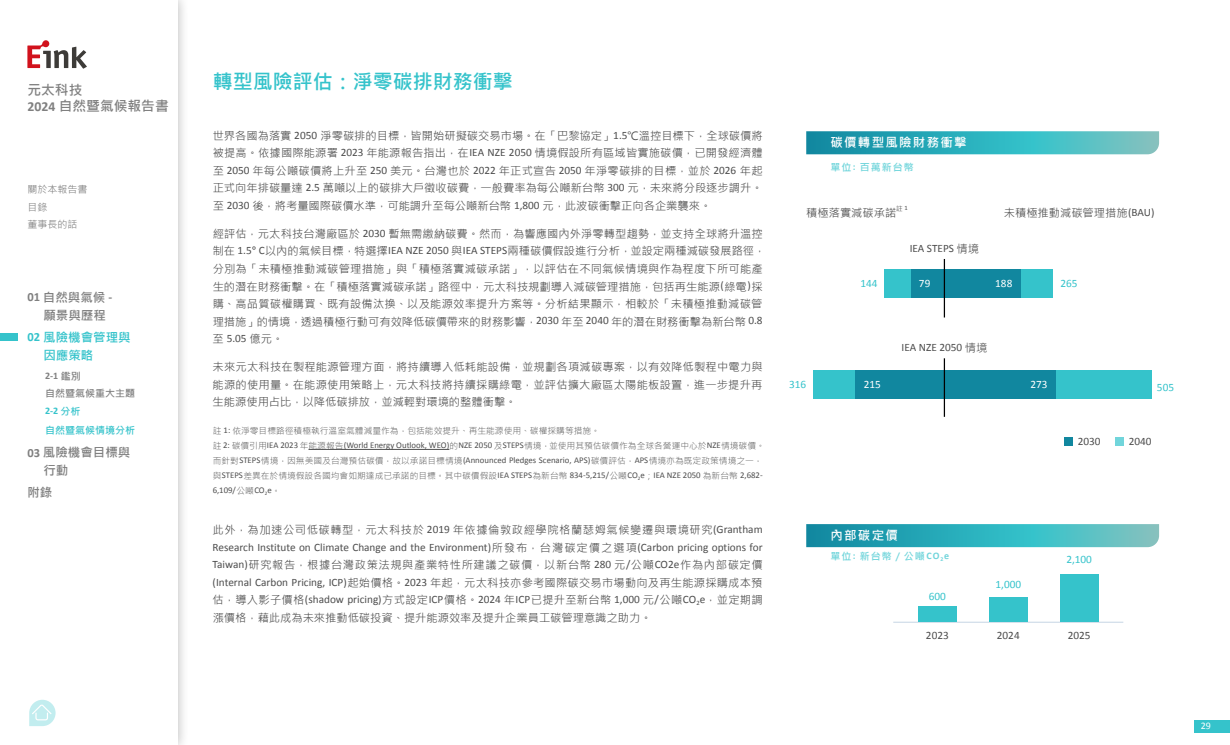
<style>
.page{position:relative;width:1230px;height:745px;background:#fff}
.page>*{position:absolute;margin:0;border:0;box-sizing:border-box;transform-origin:0 0}
.t1{font:700 20px "Microsoft Jheng Hei";color:#35c3cb}
.t2{font:700 13.75px/16.5px "Microsoft Jheng Hei";color:#808080}
.t3{font:700 12.5px/17.5px "Microsoft Jheng Hei";color:#808080}
.t4{font:700 12.5px "Microsoft Jheng Hei";letter-spacing:.1em;color:#fff}
.t5{font:700 12.5px/17.5px "Microsoft Jheng Hei";color:#35c3cb}
.t6{font:11.25px/17.5px "Microsoft Jheng Hei";letter-spacing:.01em;color:#4d4d4d;text-align:justify}
.t7{font:11.25px "Calibri";color:#4d4d4d}
.t8{font:11.25px/17.5px "Microsoft Jheng Hei";letter-spacing:.055em;color:#4d4d4d}
.t9{font:11.25px "Microsoft Jheng Hei";letter-spacing:.05em;color:#4d4d4d}
.t10{font:11.25px "Calibri";color:#35c3cb}
.t11{font:11.25px "Calibri";color:#fff}
.t12{font:700 10px "Microsoft Jheng Hei";letter-spacing:.1em;color:#71d5db}
.t13{font:10px/17.5px "Microsoft Jheng Hei";color:#808080}
.t14{font:700 10px "Microsoft Jheng Hei";color:#808080}
.t15{font:700 10px "Microsoft Jheng Hei";color:#35c3cb}
.t16{font:700 10px "Calibri";color:#808080}
.t17{font:700 10px "Calibri";color:#35c3cb}
.t18{font:10px "Calibri";color:#fff}
.t19{font:8.75px/15px "Calibri";color:#4d4d4d}
.t20{font:300 8.75px "Microsoft Jheng Hei";color:#4d4d4d}
.t21{font:6.5px "Microsoft Jheng Hei";color:#4d4d4d}
.s1{font-family:"Calibri"}
.s2{font-family:"Microsoft Jheng Hei"}
.s3{font-family:"Calibri";font-weight:400}
.s4{font-family:"Microsoft Jheng Hei";font-weight:300}
</style>
<div class="page">
<hr style="left:893px;top:621px;width:230px;height:1px;background:#c6d5e4">
<div style="left:918px;top:605px;width:38px;height:16px;background:#35c3cb"></div>
<div style="left:989px;top:596px;width:38px;height:25px;background:#35c3cb"></div>
<div style="left:1060px;top:573px;width:38px;height:48px;background:#35c3cb"></div>
<svg style="left:806px;top:524px;width:353px;height:23px;background:#39afba"></svg>
<svg style="left:806px;top:131px;width:353px;height:23px;background:#3bb0bb"></svg>
<div style="left:1063px;top:436px;width:9px;height:9px;background:#11879f"></div>
<div style="left:1114px;top:436px;width:9px;height:9px;background:#71d5db"></div>
<hr style="left:308px;top:449px;width:141px;height:1px;background:#4d4d4d">
<div style="left:884px;top:269px;width:59px;height:29px;background:#35c3cb"></div>
<div style="left:943px;top:269px;width:109px;height:29px;background:#35c3cb"></div>
<div style="left:943px;top:370px;width:208px;height:29px;background:#35c3cb"></div>
<div style="left:813px;top:370px;width:130px;height:29px;background:#35c3cb"></div>
<div style="left:911px;top:269px;width:32px;height:29px;background:#11879f"></div>
<div style="left:943px;top:269px;width:78px;height:29px;background:#11879f"></div>
<div style="left:943px;top:370px;width:113px;height:29px;background:#11879f"></div>
<div style="left:855px;top:370px;width:88px;height:29px;background:#11879f"></div>
<hr style="left:943px;top:259px;width:2px;height:58px;background:#000">
<hr style="left:943px;top:358px;width:2px;height:58px;background:#000">
<div style="left:0;top:0;width:189px;height:744px;background:#000;opacity:.3"></div>
<div style="left:0;top:0;width:177px;height:744px;background:#fff"></div>
<svg style="left:27px;top:40px;width:60px;height:29px"></svg>
<svg style="left:29px;top:699px;width:27px;height:26px"></svg>
<div style="left:0;top:333px;width:18px;height:7px;background:#35c3cb"></div>
<div style="left:1194px;top:719px;width:36px;height:12px;background:#35c3cb"></div>
<p class="t2" style="left:27px;top:81px;width:143px">元太科技<br><span class="s1">2024</span> 自然暨氣候報告書</p>
<p class="t13" style="left:27px;top:181px;width:61px">關於本報告書目錄<br>董事長的話</p>
<p class="t3" style="left:43px;top:288px;width:70px;text-indent:-16px"><span class="s1">01</span> 自然與氣候 <span class="s1">-</span>願景與歷程</p>
<p class="t5" style="left:43px;top:328px;width:89px;text-indent:-16px"><span class="s1">02</span> 風險機會管理與因應策略</p>
<p class="t16" style="left:45px;top:369px;width:37px">2-1 <span class="s2">鑑別</span></p>
<p class="t14" style="left:45px;top:387px;width:91px">自然暨氣候重大主題</p>
<p class="t17" style="left:45px;top:404px;width:37px">2-2 <span class="s2">分析</span></p>
<p class="t15" style="left:45px;top:423px;width:91px">自然暨氣候情境分析</p>
<p class="t3" style="left:43px;top:443px;width:89px;text-indent:-16px"><span class="s1">03</span> 風險機會目標與行動</p>
<p class="t3" style="left:27px;top:483px;width:26px">附錄</p>
<h1 class="t1" style="left:213px;top:69px;width:301px">轉型風險評估：淨零碳排財務衝擊</h1>
<p class="t6" style="left:213px;top:127px;width:551px">世界各國為落實 <span class="s1">2050</span> 淨零碳排的目標，皆開始研擬碳交易市場。在「巴黎協定」<span class="s1">1.5</span>℃溫控目標下，全球碳價將被提高。依據國際能源署 <span class="s1">2023</span> 年能源報告指出，在<span class="s1">IEA NZE 2050</span> 情境假設所有區域皆實施碳價，已開發經濟體至 <span class="s1">2050</span> 年每公噸碳價將上升至 <span class="s1">250</span> 美元。台灣也於 <span class="s1">2022</span> 年正式宣告 <span class="s1">2050</span> 年淨零碳排的目標，並於 <span class="s1">2026</span> 年起正式向年排碳量達 <span class="s1">2.5</span> 萬噸以上的碳排大戶徵收碳費，一般費率為每公噸新台幣 <span class="s1">300</span> 元，未來將分段逐步調升。至 <span class="s1">2030</span> 後，將考量國際碳價水準，可能調升至每公噸新台幣 <span class="s1">1,800</span> 元，此波碳衝擊正向各企業襲來。</p>
<p class="t6" style="left:213px;top:225px;width:554px;text-align:left">經評估，元太科技台灣廠區於 <span class="s1">2030</span> 暫無需繳納碳費。然而，為響應國內外淨零轉型趨勢，並支持全球將升溫控制在 <span class="s1">1.5</span>° <span class="s1">C</span>以內的氣候目標，特選擇<span class="s1">IEA NZE 2050</span> 與<span class="s1">IEA STEPS</span>兩種碳價假設進行分析，並設定兩種減碳發展路徑，分別為「未積極推動減碳管理措施」與「積極落實減碳承諾」，以評估在不同氣候情境與作為程度下所可能產生的潛在財務衝擊。在「積極落實減碳承諾」路徑中，元太科技規劃導入減碳管理措施，包括再生能源<span class="s1">(</span>綠電<span class="s1">)</span>採購、高品質碳權購買、既有設備汰換、以及能源效率提升方案等。分析結果顯示，相較於「未積極推動減碳管理措施」的情境，透過積極行動可有效降低碳價帶來的財務影響，<span class="s1">2030</span> 年至 <span class="s1">2040</span> 年的潛在財務衝擊為新台幣 <span class="s1">0.8</span>至 <span class="s1">5.05</span> 億元。</p>
<p class="t6" style="left:213px;top:358px;width:551px">未來元太科技在製程能源管理方面，將持續導入低耗能設備，並規劃各項減碳專案，以有效降低製程中電力與能源的使用量。在能源使用策略上，元太科技將持續採購綠電，並評估擴大廠區太陽能板設置，進一步提升再生能源使用占比，以降低碳排放，並減輕對環境的整體衝擊。</p>
<p class="t20" style="left:213px;top:424px;width:389px">註 <span class="s3">1:</span> 依淨零目標路徑積極執行溫室氣體減量作為，包括能效提升、再生能源使用、碳權採購等措施。</p>
<p class="t19" style="left:213px;top:436px;width:554px"><span class="s4">註</span> 2: <span class="s4">碳價引用</span>IEA 2023 <span class="s4">年能源報告</span>(World Energy Outlook, WEO)<span class="s4">的</span>NZE 2050 <span class="s4">及</span>STEPS<span class="s4">情境，並使用其預估碳價作為全球各營運中心於</span>NZE<span class="s4">情境碳價。</span></p>
<p class="t20" style="left:213px;top:454px;width:551px">而針對<span class="s3">STEPS</span>情境，因無美國及台灣預估碳價，故以承諾目標情境<span class="s3">(Announced Pledges Scenario, APS)</span>碳價評估，<span class="s3">APS</span>情境亦為既定政策情境之一，</p>
<p class="t19" style="left:213px;top:466px;width:551px"><span class="s4">與</span>STEPS<span class="s4">差異在於情境假設各國均會如期達成已承諾的目標。其中碳價假設</span>IEA STEPS<span class="s4">為新台幣</span> 834-5,215/<span class="s4">公噸</span>CO<sub>2</sub>e<span class="s4">；</span>IEA NZE 2050 <span class="s4">為新台幣</span> 2,682-<br>6,109/<span class="s4">公噸</span>CO<sub>2</sub>e<span class="s4">。</span></p>
<p class="t9" style="left:213px;top:522px;width:551px">此外，為加速公司低碳轉型，元太科技於 <span class="s1">2019</span> 年依據倫敦政經學院格蘭瑟姆氣候變遷與環境研究<span class="s1">(Grantham</span></p>
<p class="t7" style="left:213px;top:538px;width:551px">Research Institute on Climate Change and the Environment)<span class="s2">所發布，台灣碳定價之選項</span>(Carbon pricing options for</p>
<p class="t8" style="left:213px;top:556px;width:551px"><span class="s1">Taiwan)</span>研究報告，根據台灣政策法規與產業特性所建議之碳價，以新台幣 <span class="s1">280</span> 元<span class="s1">/</span>公噸<span class="s1">CO2e</span>作為內部碳定價<span class="s1">(Internal Carbon Pricing, ICP)</span>起始價格。<span class="s1">2023</span> 年起，元太科技亦參考國際碳交易市場動向及再生能源採購成本預</p>
<p class="t7" style="left:213px;top:591px;width:551px"><span class="s2">估，導入影子價格</span>(shadow pricing)<span class="s2">方式設定</span>ICP<span class="s2">價格。</span>2024 <span class="s2">年</span>ICP<span class="s2">已提升至新台幣</span> 1,000 <span class="s2">元</span>/<span class="s2">公噸</span>CO<sub>2</sub>e<span class="s2">，並定期調</span></p>
<p class="t6" style="left:213px;top:608px;width:440px">漲價格，藉此成為未來推動低碳投資、提升能源效率及提升企業員工碳管理意識之助力。</p>
<p class="t4" style="left:830px;top:134px;width:138px">碳價轉型風險財務衝擊</p>
<p class="t12" style="left:830px;top:161px;width:85px">單位<span class="s1">:</span> 百萬新台幣</p>
<p class="t6" style="left:806px;top:204px;width:91px">積極落實減碳承諾</p>
<p class="t21" style="left:896px;top:204px;width:13px">註 <span class="s1">1</span></p>
<p class="t7" style="left:909px;top:240px;width:71px">IEA STEPS <span class="s2">情境</span></p>
<p class="t6" style="left:1003px;top:204px;width:152px">未積極推動減碳管理措施<span class="s1">(BAU)</span></p>
<p class="t10" style="left:789px;top:376px;width:19px">316</p>
<p class="t10" style="left:860px;top:275px;width:19px">144</p>
<p class="t11" style="left:919px;top:275px;width:13px">79</p>
<p class="t11" style="left:995px;top:275px;width:19px">188</p>
<p class="t10" style="left:1060px;top:275px;width:19px">265</p>
<p class="t7" style="left:901px;top:339px;width:87px">IEA NZE 2050 <span class="s2">情境</span></p>
<p class="t11" style="left:864px;top:376px;width:19px">215</p>
<p class="t11" style="left:1030px;top:376px;width:19px">273</p>
<p class="t10" style="left:1157px;top:379px;width:19px">505</p>
<p class="t7" style="left:1077px;top:433px;width:24px">2030</p>
<p class="t7" style="left:1128px;top:433px;width:24px">2040</p>
<p class="t4" style="left:830px;top:527px;width:69px">內部碳定價</p>
<p class="t12" style="left:830px;top:550px;width:120px">單位<span class="s1">:</span> 新台幣／公噸<span class="s1">CO</span><sub>2</sub><span class="s1">e</span></p>
<p class="t10" style="left:928px;top:588px;width:19px">600</p>
<p class="t7" style="left:926px;top:627px;width:24px">2023</p>
<p class="t10" style="left:995px;top:576px;width:27px">1,000</p>
<p class="t7" style="left:997px;top:627px;width:24px">2024</p>
<p class="t10" style="left:1066px;top:550px;width:27px">2,100</p>
<p class="t7" style="left:1067px;top:627px;width:24px">2025</p>
<p class="t18" style="left:1200px;top:718px;width:12px">29</p>
</div>
